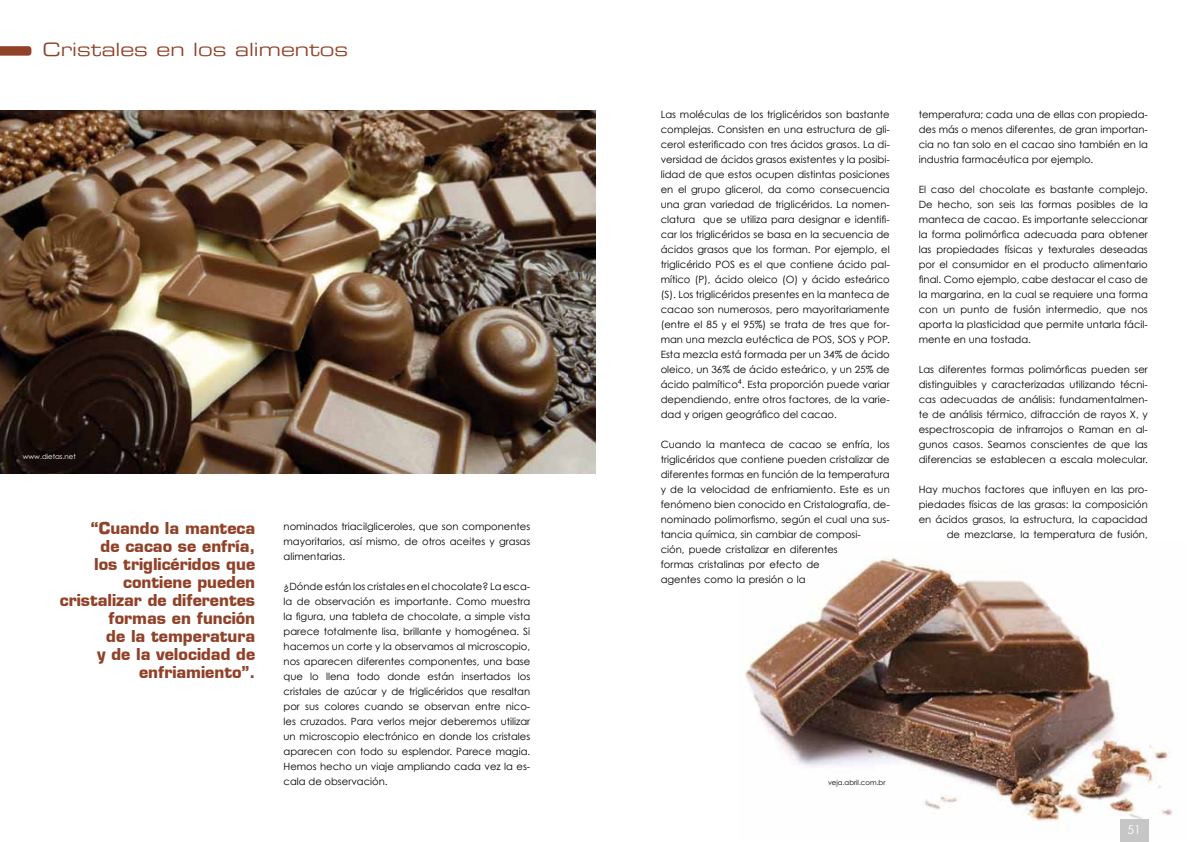
<style>
.page{position:relative;width:1191px;height:842px;background:#fff}
.page>*{position:absolute;margin:0;border:0;box-sizing:border-box;transform-origin:0 0}
.t1{font:18px "Eurostile Extended Two";color:#904228}
.t2{font:700 16px/18px "Eurostile";color:#904228;text-align:right}
.t3{font:12px "Century Gothic";color:#fff}
.t4{font:10px/15px "Century Gothic";color:#000;text-align:justify}
.t5{font:7px "Century Gothic";color:#000}
.t6{font:7px "Century Gothic";color:#fff}
</style>
<div class="page">
<img style="left:739px;top:558px;width:434px;height:282px">
<svg style="left:0;top:46px;width:31px;height:10px"></svg>
<img style="left:0;top:111px;width:595px;height:362px">
<div style="left:1120px;top:819px;width:28px;height:23px;background:#c6c6c6"></div>
<h1 class="t1" style="left:43px;top:37px;width:307px">Cristales en los alimentos</h1>
<p class="t6" style="left:23px;top:452px;width:55px">www.dietas.net</p>
<h2 class="t2" style="left:60px;top:519px;width:197px">“Cuando la manteca<br>de cacao se enfría,<br>los triglicéridos que contiene pueden cristalizar de diferentes formas en función<br>de la temperatura<br>y de la velocidad de enfriamiento”.</h2>
<p class="t4" style="left:283px;top:519px;width:248px">nominados triacilgliceroles, que son componentes mayoritarios, así mismo, de otros aceites y grasas alimentarias.</p>
<p class="t4" style="left:283px;top:579px;width:248px">¿Dónde están los cristales en el chocolate? La esca&shy;la de observación es importante. Como muestra la figura, una tableta de chocolate, a simple vista parece totalmente lisa, brillante y homogénea. Si hacemos un corte y la observamos al microscopio, nos aparecen diferentes componentes, una base que lo llena todo donde están insertados los cristales de azúcar y de triglicéridos que resaltan por sus colores cuando se observan entre nico&shy;les cruzados. Para verlos mejor deberemos utilizar un microscopio electrónico en donde los cristales aparecen con todo su esplendor. Parece magia.<br>Hemos hecho un viaje ampliando cada vez la es&shy;cala de observación.</p>
<p class="t4" style="left:660px;top:107px;width:231px">Las moléculas de los triglicéridos son bastante complejas. Consisten en una estructura de gli&shy;cerol esterificado con tres ácidos grasos. La di&shy;versidad de ácidos grasos existentes y la posibi&shy;lidad de que estos ocupen distintas posiciones en el grupo glicerol, da como consecuencia una gran variedad de triglicéridos. La nomen&shy;clatura que se utiliza para designar e identifi&shy;car los triglicéridos se basa en la secuencia de ácidos grasos que los forman. Por ejemplo, el triglicérido POS es el que contiene ácido pal&shy;mítico (P), ácido oleico (O) y ácido esteárico (S). Los triglicéridos presentes en la manteca de cacao son numerosos, pero mayoritariamente (entre el 85 y el 95%) se trata de tres que for&shy;man una mezcla eutéctica de POS, SOS y POP.<br>Esta mezcla está formada per un 34% de ácido oleico, un 36% de ácido esteárico, y un 25% de ácido palmítico<sup>4</sup>. Esta proporción puede variar dependiendo, entre otros factores, de la varie&shy;dad y origen geográfico del cacao.</p>
<p class="t4" style="left:660px;top:437px;width:230px;text-align:left">Cuando la manteca de cacao se enfría, los triglicéridos que contiene pueden cristalizar de diferentes formas en función de la temperatura y de la velocidad de enfriamiento. Este es un fenómeno bien conocido en Cristalografía, de&shy;nominado polimorfismo, según el cual una sus&shy;tancia química, sin cambiar de composi-<br>ción, puede cristalizar en diferentes<br>formas cristalinas por efecto de<br>agentes como la presión o la</p>
<p class="t4" style="left:918px;top:107px;width:231px">temperatura; cada una de ellas con propieda&shy;des más o menos diferentes, de gran importan&shy;cia no tan solo en el cacao sino también en la industria farmacéutica por ejemplo.</p>
<p class="t4" style="left:918px;top:182px;width:231px">El caso del chocolate es bastante complejo.<br>De hecho, son seis las formas posibles de la manteca de cacao. Es importante seleccionar la forma polimórfica adecuada para obtener las propiedades físicas y texturales deseadas por el consumidor en el producto alimentario final. Como ejemplo, cabe destacar el caso de la margarina, en la cual se requiere una forma con un punto de fusión intermedio, que nos aporta la plasticidad que permite untarla fácil&shy;mente en una tostada.</p>
<p class="t4" style="left:918px;top:362px;width:231px">Las diferentes formas polimórficas pueden ser distinguibles y caracterizadas utilizando técni&shy;cas adecuadas de análisis: fundamentalmen&shy;te de análisis térmico, difracción de rayos X, y espectroscopia de infrarrojos o Raman en al&shy;gunos casos. Seamos conscientes de que las diferencias se establecen a escala molecular.</p>
<p class="t4" style="left:918px;top:482px;width:230px;text-align:right">Hay muchos factores que influyen en las pro&shy;piedades físicas de las grasas: la composición en ácidos grasos, la estructura, la capacidad de mezclarse, la temperatura de fusión,</p>
<p class="t5" style="left:828px;top:778px;width:59px">veja.abril.com.br</p>
<p class="t3" style="left:1127px;top:822px;width:15px">51</p>
</div>
